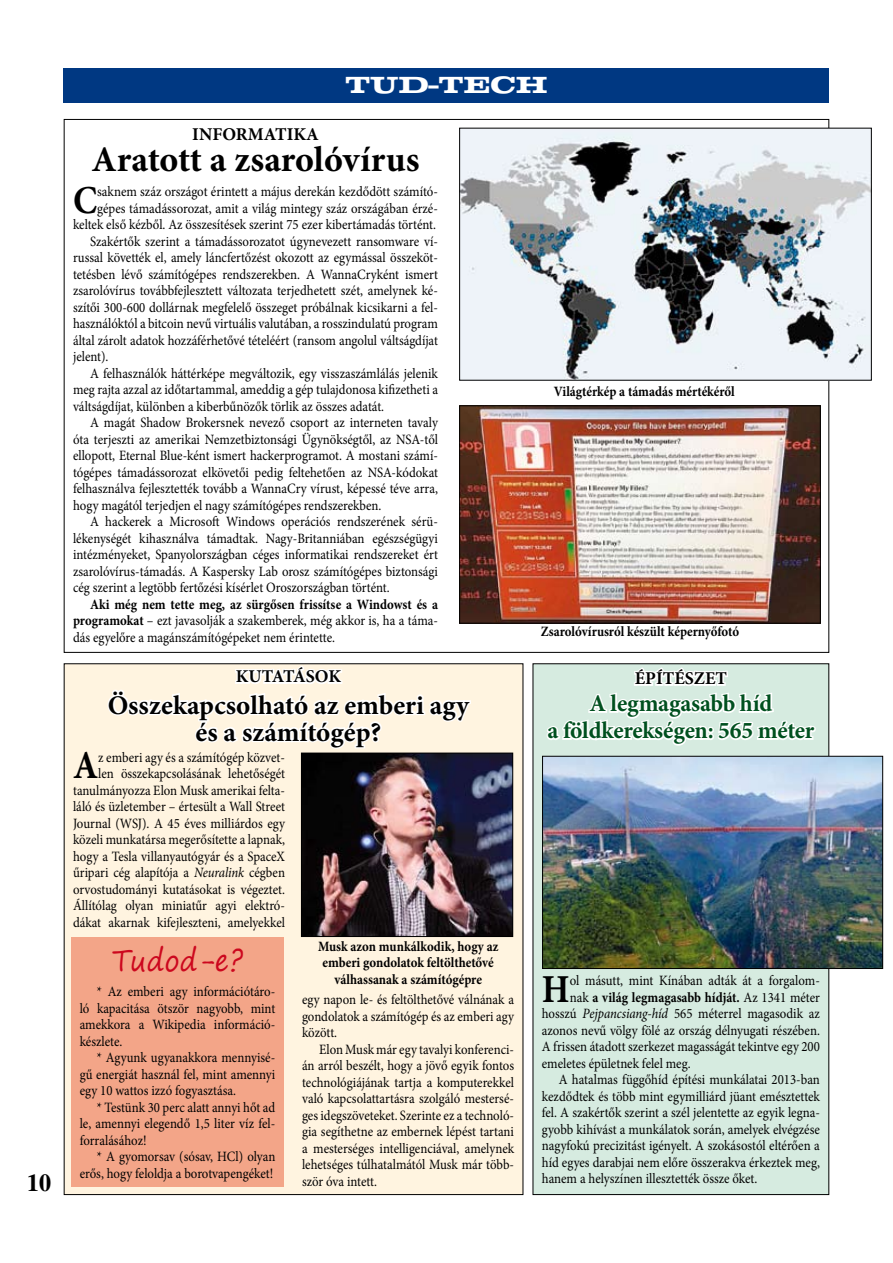
<style>
.page{position:relative;width:893px;height:1263px;background:#fff}
.page>*{position:absolute;margin:0;border:0;box-sizing:border-box;transform-origin:0 0}
.t1{font:700 39.6px "Minion Pro";color:#000;scale:.9 1}
.t2{font:700 36px "Minion Pro";letter-spacing:-.005em;color:#000}
.t3{font:30px "Segoe Print";color:#cc071e;scale:.9 1}
.t4{font:700 27px/27px "Minion Pro";color:#000;text-align:center}
.t5{font:700 24px/27px "Minion Pro";letter-spacing:-.01em;color:#00501f;text-align:center}
.t6{font:700 24px "Clarendon Extended";color:#fff}
.t7{font:700 24px "CG Times";color:#000}
.t8{font:700 18px "Minion Pro";color:#000}
.t9{font:14.25px/16.5px "Minion Pro";color:#000;text-align:justify;scale:.9 1}
.t10{font:700 14.25px/16.5px "Minion Pro";color:#000;text-align:center;scale:.9 1}
.s1{font-weight:700}
.s2{font-style:italic}
.s3{font-weight:400}
</style>
<div class="page">
<div style="left:64px;top:68px;width:765px;height:34px;background:#003882"></div>
<svg style="left:89px;top:102px;width:333px;height:17px"></svg>
<img style="left:461px;top:130px;width:409px;height:249px">
<div style="left:459px;top:128px;width:413px;height:253px;border:1px solid #000"></div>
<img style="left:461px;top:407px;width:358px;height:214px">
<div style="left:459px;top:405px;width:362px;height:218px;border:1px solid #000"></div>
<div style="left:64px;top:664px;width:459px;height:530px;background:#fff4e0"></div>
<div style="left:533px;top:664px;width:296px;height:530px;background:#d6ebe0"></div>
<svg style="left:546px;top:667px;width:270px;height:79px"></svg>
<img style="left:303px;top:755px;width:208px;height:180px">
<div style="left:301px;top:753px;width:212px;height:184px;border:1px solid #000"></div>
<svg style="left:106px;top:663px;width:366px;height:86px"></svg>
<img style="left:544px;top:758px;width:337px;height:209px">
<div style="left:542px;top:756px;width:341px;height:213px;border:1px solid #000"></div>
<div style="left:71px;top:937px;width:213px;height:249px;background:#f3a588"></div>
<h3 class="t7" style="left:27px;top:1168px;width:25px">10</h3>
<h3 class="t6" style="left:345px;top:69px;width:204px">TUD-TECH</h3>
<p class="t8" style="left:192px;top:122px;width:128px">INFORMATIKA</p>
<h2 class="t2" style="left:92px;top:134px;width:329px">Aratott a zsarolóvírus</h2>
<h1 class="t1" style="left:73px;top:172px;width:28px">C</h1>
<p class="t9" style="left:97px;top:184px;width:380px">saknem száz országot érintett a május derekán kezdődött számító-</p>
<p class="t9" style="left:97px;top:200px;width:380px">gépes támadássorozat, amit a világ mintegy száz országában érzé-</p>
<p class="t9" style="left:73px;top:217px;width:405px">keltek első kézből. Az összesítések szerint 75 ezer kibertámadás történt.</p>
<p class="t9" style="left:90px;top:233px;width:388px">Szakértők szerint a támadássorozatot úgynevezett ransomware ví-</p>
<p class="t9" style="left:73px;top:250px;width:407px">russal követték el, amely láncfertőzést okozott az egymással összeköt-</p>
<p class="t9" style="left:73px;top:266px;width:407px">tetésben lévő számítógépes rendszerekben. A WannaCryként ismert</p>
<p class="t9" style="left:73px;top:283px;width:407px">zsarolóvírus továbbfejlesztett változata terjedhetett szét, amelynek ké-</p>
<p class="t9" style="left:73px;top:299px;width:407px">szítői 300-600 dollárnak megfelelő összeget próbálnak kicsikarni a fel-</p>
<p class="t9" style="left:73px;top:316px;width:407px">használóktól a bitcoin nevű virtuális valutában, a rosszindulatú program</p>
<p class="t9" style="left:73px;top:332px;width:407px">által zárolt adatok hozzáférhetővé tételéért (ransom angolul váltságdíjat</p>
<p class="t9" style="left:73px;top:349px;width:41px">jelent).</p>
<p class="t9" style="left:90px;top:365px;width:388px">A felhasználók háttérképe megváltozik, egy visszaszámlálás jelenik</p>
<p class="t9" style="left:73px;top:382px;width:407px">meg rajta azzal az időtartammal, ameddig a gép tulajdonosa kifizetheti a</p>
<p class="t9" style="left:73px;top:398px;width:347px">váltságdíjat, különben a kiberbűnözők törlik az összes adatát.</p>
<p class="t9" style="left:90px;top:415px;width:388px">A magát Shadow Brokersnek nevező csoport az interneten tavaly</p>
<p class="t9" style="left:73px;top:431px;width:407px">óta terjeszti az amerikai Nemzetbiztonsági Ügynökségtől, az NSA-től</p>
<p class="t9" style="left:73px;top:448px;width:407px">ellopott, Eternal Blue-ként ismert hackerprogramot. A mostani számí-</p>
<p class="t9" style="left:73px;top:464px;width:407px">tógépes támadássorozat elkövetői pedig feltehetően az NSA-kódokat</p>
<p class="t9" style="left:73px;top:481px;width:407px">felhasználva fejlesztették tovább a WannaCry vírust, képessé téve arra,</p>
<p class="t9" style="left:73px;top:497px;width:344px">hogy magától terjedjen el nagy számítógépes rendszerekben.</p>
<p class="t9" style="left:90px;top:514px;width:388px">A hackerek a Microsoft Windows operációs rendszerének sérü-</p>
<p class="t9" style="left:73px;top:530px;width:407px">lékenységét kihasználva támadtak. Nagy-Britanniában egészségügyi</p>
<p class="t9" style="left:73px;top:547px;width:407px">intézményeket, Spanyolországban céges informatikai rendszereket ért</p>
<p class="t9" style="left:73px;top:563px;width:407px">zsarolóvírus-támadás. A Kaspersky Lab orosz számítógépes biztonsági</p>
<p class="t9" style="left:73px;top:580px;width:353px">cég szerint a legtöbb fertőzési kísérlet Oroszországban történt.</p>
<p class="t9" style="left:73px;top:596px;width:407px;text-indent:17px"><span class="s1">Aki még nem tette meg, az sürgősen frissítse a Windowst és a programokat</span> – ezt javasolják a szakemberek, még akkor is, ha a táma&shy;dás egyelőre a magánszámítógépeket nem érintette.</p>
<p class="t8" style="left:236px;top:664px;width:107px">KUTATÁSOK</p>
<h3 class="t4" style="left:108px;top:691px;width:363px">Összekapcsolható az emberi agy és a számítógép?</h3>
<p class="t9" style="left:73px;top:749px;width:237px;text-align:right">z emberi agy és a számítógép közvet-<br>len összekapcsolásának lehetőségét tanulmányozza Elon Musk amerikai felta&shy;láló és üzletember – értesült a Wall Street Journal (WSJ). A 45 éves milliárdos egy közeli munkatársa megerősítette a lapnak, hogy a Tesla villanyautógyár és a SpaceX űripari cég alapítója a <span class="s2">Neuralink</span> cégben orvostudományi kutatásokat is végeztet.<br>Állítólag olyan miniatűr agyi elektró&shy;dákat akarnak kifejleszteni, amelyekkel</p>
<h1 class="t1" style="left:73px;top:738px;width:29px">A</h1>
<h3 class="t3" style="left:112px;top:934px;width:147px">Tudod-e?</h3>
<p class="t9" style="left:80px;top:983px;width:219px;text-indent:17px">* Az emberi agy információtáro&shy;ló kapacitása ötször nagyobb, mint amekkora a Wikipedia információ&shy;készlete.</p>
<p class="t9" style="left:80px;top:1049px;width:219px;text-indent:17px">* Agyunk ugyanakkora mennyisé&shy;gű energiát használ fel, mint amennyi egy 10 wattos izzó fogyasztása.</p>
<p class="t9" style="left:80px;top:1099px;width:219px;text-indent:17px">* Testünk 30 perc alatt annyi hőt ad le, amennyi elegendő 1,5 liter víz fel&shy;forralásához!</p>
<p class="t9" style="left:80px;top:1148px;width:219px;text-align:right">* A gyomorsav (sósav, HCl) olyan erős, hogy feloldja a borotvapengéket!</p>
<p class="t10" style="left:318px;top:938px;width:202px">Musk azon munkálkodik, hogy az emberi gondolatok feltölthetővé válhassanak a számítógépre</p>
<p class="t9" style="left:302px;top:991px;width:237px">egy napon le- és feltölthetővé válnának a gondolatok a számítógép és az emberi agy között.</p>
<p class="t9" style="left:302px;top:1041px;width:237px;text-indent:17px">Elon Musk már egy tavalyi konferenci&shy;án arról beszélt, hogy a jövő egyik fontos technológiájának tartja a komputerekkel való kapcsolattartásra szolgáló mestersé&shy;ges idegszöveteket. Szerinte ez a technoló&shy;gia segíthetne az embernek lépést tartani a mesterséges intelligenciával, amelynek lehetséges túlhatalmától Musk már több&shy;ször óva intett.</p>
<p class="t10" style="left:554px;top:383px;width:203px">Világtérkép a támadás mértékéről</p>
<p class="t10" style="left:541px;top:623px;width:222px">Zsarolóvírusról készült képernyőfotó</p>
<p class="t8" style="left:635px;top:666px;width:94px">ÉPÍTÉSZET</p>
<h3 class="t5" style="left:547px;top:690px;width:268px">A legmagasabb híd<br>a földkerekségen: 565 méter</h3>
<h1 class="t1" style="left:542px;top:961px;width:33px">H</h1>
<p class="t9" style="left:570px;top:973px;width:279px">ol másutt, mint Kínában adták át a forgalom-</p>
<p class="t10" style="left:570px;top:989px;width:279px"><span class="s3">nak</span> a világ legmagasabb hídját. <span class="s3">Az 1341 méter</span></p>
<p class="t9" style="left:542px;top:1006px;width:310px">hosszú <span class="s2">Pejpancsiang-híd</span> 565 méterrel magasodik az</p>
<p class="t9" style="left:542px;top:1022px;width:310px">azonos nevű völgy fölé az ország délnyugati részében.</p>
<p class="t9" style="left:542px;top:1039px;width:310px">A frissen átadott szerkezet magasságát tekintve egy 200</p>
<p class="t9" style="left:542px;top:1055px;width:167px">emeletes épületnek felel meg.</p>
<p class="t9" style="left:559px;top:1072px;width:292px">A hatalmas függőhíd építési munkálatai 2013-ban</p>
<p class="t9" style="left:542px;top:1088px;width:310px">kezdődtek és több mint egymilliárd jüant emésztettek</p>
<p class="t9" style="left:542px;top:1105px;width:310px">fel. A szakértők szerint a szél jelentette az egyik legna-</p>
<p class="t9" style="left:542px;top:1121px;width:310px">gyobb kihívást a munkálatok során, amelyek elvégzése</p>
<p class="t9" style="left:542px;top:1138px;width:310px">nagyfokú precizitást igényelt. A szokásostól eltérően a</p>
<p class="t9" style="left:542px;top:1154px;width:310px">híd egyes darabjai nem előre összerakva érkeztek meg,</p>
<p class="t9" style="left:542px;top:1171px;width:241px">hanem a helyszínen illesztették össze őket.</p>
</div>
